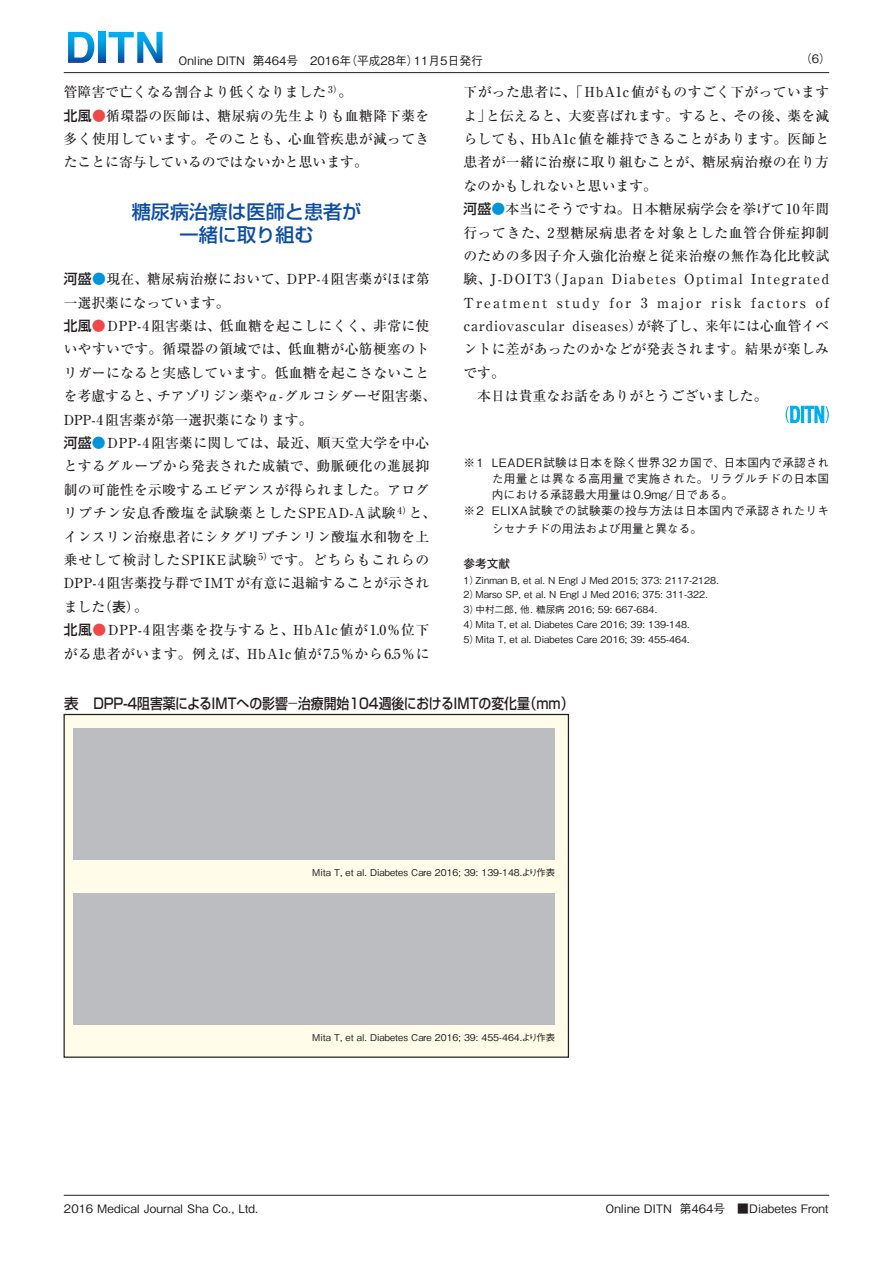
<style>
.page{position:relative;width:893px;height:1263px;background:#fff}
.page>*{position:absolute;margin:0;border:0;box-sizing:border-box;transform-origin:0 0}
.t1{font:500 19.2px/23.4px "Shin Go Pro";color:#0d4da1;text-align:center}
.t2{font:500 14.55px "Shin Go Pro";color:#231f20}
.t3{font:500 14.55px "Shin Go Pro";color:#231f20;scale:.88 1}
.t4{font:500 13.8px/23.4px "Ryumin Pro";letter-spacing:.02em;color:#231f20}
.t5{font:500 13.8px "Ryumin Pro";color:#231f20}
.t6{font:500 13.8px/23.4px "Ryumin Pro";letter-spacing:.045em;color:#231f20}
.t7{font:500 13.8px "Ryumin Pro";letter-spacing:.06em;color:#231f20}
.t8{font:500 13.8px "Ryumin Pro";letter-spacing:.1em;color:#231f20}
.t9{font:500 13.8px "Ryumin Pro";letter-spacing:.145em;color:#231f20}
.t10{font:500 13.8px "Ryumin Pro";letter-spacing:.05em;color:#231f20}
.t11{font:500 11.7px "Gothic BBB Pro";color:#231f20}
.t12{font:500 11.7px/15.9px "Gothic BBB Pro";letter-spacing:.025em;color:#231f20}
.t13{font:700 11.7px "Futo Go B101 Pro";color:#231f20}
.t14{font:500 9.6px/14.9px "Gothic BBB Pro";color:#231f20}
.t15{font:500 9.45px "Gothic BBB Pro";color:#231f20}
.t16{font:500 9.45px "Ryumin Pro";color:#231f20}
.s1{font-size:13.8px}
.s2{font-family:"Shin Go Pro"}
.s3{font-family:"Shin Go Pro";color:#ef4847}
.s4{font-family:"Shin Go Pro";color:#0095d9}
.s5{font-family:"Futo Go B101 Pro";font-weight:700}
.s6{font-weight:300}
</style>
<div class="page">
<svg style="left:68px;top:32px;width:26px;height:31px"></svg>
<svg style="left:99px;top:32px;width:6px;height:31px"></svg>
<svg style="left:109px;top:32px;width:54px;height:31px"></svg>
<hr style="left:64px;top:1195px;width:765px;height:1px;background:#231f20">
<hr style="left:64px;top:72px;width:765px;height:1px;background:#231f20">
<svg style="left:786px;top:406px;width:43px;height:17px"></svg>
<div style="left:64px;top:714px;width:504px;height:343px;background:#fffde9"></div>
<div style="left:73px;top:728px;width:482px;height:132px;background:#bcbdc0"></div>
<div style="left:73px;top:893px;width:482px;height:132px;background:#bcbdc0"></div>
<p class="t11" style="left:179px;top:51px;width:68px">Online DITN</p>
<p class="t11" style="left:253px;top:51px;width:167px">第464号　2016 （年平成28年）</p>
<p class="t11" style="left:414px;top:51px;width:70px">11月5日発行</p>
<p class="t11" style="left:800px;top:50px;width:32px">)6(</p>
<p class="t16" style="left:328px;top:82px;width:26px"><span class="s1">。</span>( 3</p>
<p class="t4" style="left:64px;top:79px;width:367px">管障害で亡くなる割合より低くなりました<br><span class="s2">北風</span><span class="s3">●</span>循環器の医師は、糖尿病の先生よりも血糖降下薬を多く使用しています。そのことも、心血管疾患が減ってきたことに寄与しているのではないかと思います。</p>
<h1 class="t1" style="left:132px;top:198px;width:231px">糖尿病治療は医師と患者が一緒に取り組む</h1>
<p class="t4" style="left:64px;top:266px;width:367px"><span class="s2">河盛</span><span class="s4">●</span>現在、糖尿病治療において、DPP-4阻害薬がほぼ第</p>
<p class="t5" style="left:64px;top:292px;width:167px">一選択薬になっています。</p>
<p class="t4" style="left:64px;top:313px;width:367px"><span class="s2">北風</span><span class="s3">●</span>DPP-4阻害薬は、低血糖を起こしにくく、非常に使</p>
<p class="t4" style="left:64px;top:337px;width:367px">いやすいです。循環器の領域では、低血糖が心筋梗塞のト</p>
<p class="t4" style="left:64px;top:360px;width:367px">リガーになると実感しています。低血糖を起こさないこと</p>
<p class="t5" style="left:157px;top:385px;width:281px">チアゾリジン薬やα-グルコシダーゼ阻害薬、</p>
<p class="t4" style="left:64px;top:383px;width:98px">を考慮すると、</p>
<p class="t5" style="left:64px;top:409px;width:250px">DPP-4阻害薬が第一選択薬になります。</p>
<p class="t4" style="left:64px;top:430px;width:367px"><span class="s2">河盛</span><span class="s4">●</span>DPP-4阻害薬に関しては、最近、順天堂大学を中心</p>
<p class="t4" style="left:64px;top:453px;width:367px">とするグループから発表された成績で、動脈硬化の進展抑</p>
<p class="t4" style="left:64px;top:477px;width:367px">制の可能性を示唆するエビデンスが得られました。アログ</p>
<p class="t4" style="left:423px;top:500px;width:15px">、</p>
<p class="t16" style="left:397px;top:503px;width:27px"><span class="s1">と</span>） 4</p>
<p class="t7" style="left:64px;top:502px;width:333px">リプチン安息香酸塩を試験薬としたSPEAD-A試験</p>
<p class="t4" style="left:64px;top:524px;width:367px">インスリン治療患者にシタグリプチンリン酸塩水和物を上</p>
<p class="t7" style="left:270px;top:549px;width:161px">です。どちらもこれらの</p>
<p class="t16" style="left:258px;top:549px;width:16px">）5</p>
<p class="t7" style="left:64px;top:549px;width:194px">乗せして検討したSPIKE試験</p>
<p class="t5" style="left:64px;top:572px;width:367px">DPP-4阻害薬投与群でIMTが有意に退縮することが示され</p>
<p class="t4" style="left:98px;top:594px;width:51px">（<span class="s5">表</span>。(</p>
<p class="t6" style="left:64px;top:594px;width:367px">ました<br><span class="s2">北風</span><span class="s3">●</span>DPP-4阻害薬を投与すると、HbA1c値が1.0％位下がる患者がいます。例えば、HbA1c値が7.5％から6.5％に</p>
<p class="t4" style="left:463px;top:79px;width:367px;text-align:right">下がった患者に、「HbA1c値がものすごく下がっていますと伝えると、大変喜ばれます。すると、その後、薬を減</p>
<p class="t4" style="left:463px;top:103px;width:29px">よ」</p>
<p class="t4" style="left:463px;top:126px;width:367px">らしても、HbA1c値を維持できることがあります。医師と</p>
<p class="t4" style="left:463px;top:149px;width:367px">患者が一緒に治療に取り組むことが、糖尿病治療の在り方</p>
<p class="t5" style="left:463px;top:175px;width:195px">なのかもしれないと思います。</p>
<p class="t4" style="left:463px;top:196px;width:367px"><span class="s2">河盛</span><span class="s4">●</span>本当にそうですね。日本糖尿病学会を挙げて10年間</p>
<p class="t6" style="left:463px;top:220px;width:367px">行ってきた、2型糖尿病患者を対象とした血管合併症抑制</p>
<p class="t4" style="left:463px;top:243px;width:367px">のための多因子介入強化治療と従来治療の無作為化比較試</p>
<p class="t8" style="left:751px;top:268px;width:80px">Integrated</p>
<p class="t8" style="left:463px;top:268px;width:142px">験、 -J DOIT（3 Japan</p>
<p class="t8" style="left:612px;top:268px;width:65px">Diabetes</p>
<p class="t8" style="left:684px;top:268px;width:60px">Optimal</p>
<p class="t9" style="left:463px;top:292px;width:85px">Treatment</p>
<p class="t4" style="left:557px;top:290px;width:45px">study</p>
<p class="t4" style="left:609px;top:290px;width:23px">for</p>
<p class="t4" style="left:641px;top:290px;width:8px">3</p>
<p class="t4" style="left:657px;top:290px;width:46px">major</p>
<p class="t4" style="left:711px;top:290px;width:32px">risk</p>
<p class="t9" style="left:751px;top:292px;width:56px">factors</p>
<p class="t4" style="left:816px;top:290px;width:15px">of</p>
<p class="t10" style="left:572px;top:315px;width:72px">diseases）</p>
<p class="t5" style="left:637px;top:315px;width:194px">が終了し、来年には心血管イベ</p>
<p class="t4" style="left:463px;top:313px;width:367px">cardiovascular<br>ントに差があったのかなどが発表されます。結果が楽しみです。<br>　本日は貴重なお話をありがとうございました。</p>
<p class="t11" style="left:463px;top:454px;width:22px">※1</p>
<p class="t11" style="left:463px;top:501px;width:22px">※2</p>
<p class="t11" style="left:492px;top:454px;width:339px">LEADER試験は日本を除く世界32カ国で、日本国内で承認され</p>
<p class="t12" style="left:492px;top:470px;width:339px">た用量とは異なる高用量で実施された。リラグルチドの日本国内における承認最大用量は0.9mg/日である。<br>ELIXA試験での試験薬の投与方法は日本国内で承認されたリキ</p>
<p class="t11" style="left:492px;top:519px;width:212px">シセナチドの用法および用量と異なる。</p>
<p class="t13" style="left:463px;top:555px;width:48px">参考文献</p>
<p class="t14" style="left:475px;top:571px;width:245px">Zinman B, et al N. Engl J Med 2015; 373: 2117-2128.</p>
<p class="t14" style="left:475px;top:571px;width:234px;text-indent:-12px">1）<br>Marso SP, et al N. Engl J Med 2016; 375: 311-322.</p>
<p class="t14" style="left:475px;top:586px;width:183px;text-indent:-12px">2）<br>中村二郎 他, . 糖尿病 2016; 59: 667-684.</p>
<p class="t14" style="left:475px;top:601px;width:216px;text-indent:-12px">3）<br>Mita T, et al. Diabetes Care 2016; 39: 139-148.</p>
<p class="t14" style="left:475px;top:616px;width:216px;text-indent:-12px">4）<br>Mita T, et al. Diabetes Care 2016; 39: 455-464.</p>
<p class="t14" style="left:463px;top:631px;width:17px">5）</p>
<p class="t2" style="left:64px;top:691px;width:467px">表　DPP-4阻害薬によるIMTへの影響<span class="s6">－</span>治療開始104週後におけるIMTの変化量</p>
<p class="t3" style="left:524px;top:691px;width:58px">（mm(</p>
<p class="t15" style="left:312px;top:865px;width:244px">Mita T, et al. Diabetes Care 2016; 39: 139-148.より作表</p>
<p class="t15" style="left:312px;top:1029px;width:244px">Mita T, et al. Diabetes Care 2016; 39: 455-464.より作表</p>
<p class="t11" style="left:64px;top:1199px;width:196px">2016 Medical Journal Sha Co., Ltd.</p>
<p class="t11" style="left:606px;top:1199px;width:68px">Online DITN</p>
<p class="t11" style="left:680px;top:1199px;width:150px">第464号　■Diabetes Front</p>
</div>
